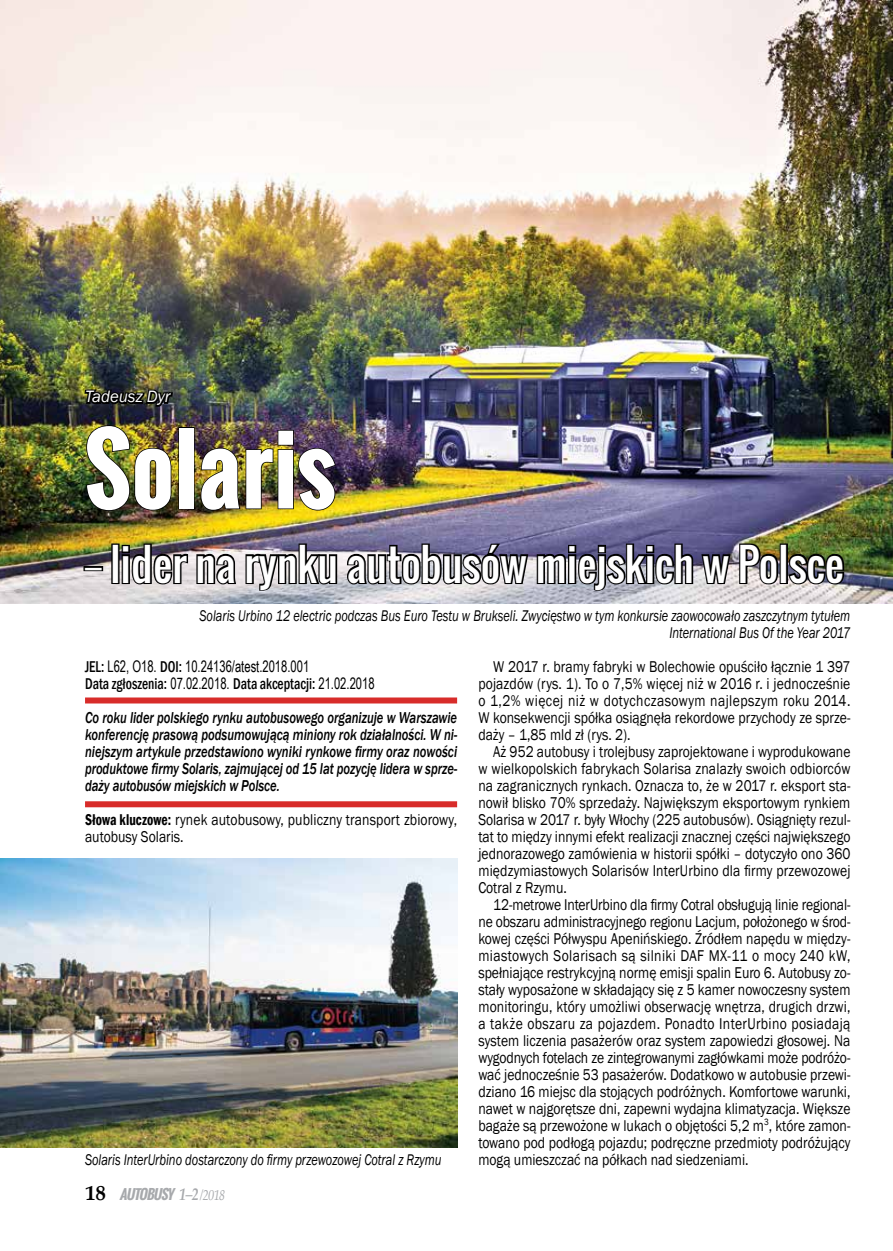
<style>
.page{position:relative;width:893px;height:1251px;background:#fff}
.page>*{position:absolute;margin:0;border:0;box-sizing:border-box;transform-origin:0 0}
.t1{font:700 91.8px "Oswald";letter-spacing:.01em;color:#fff}
.t2{font:42.9px "Oswald";letter-spacing:.005em;color:#fff}
.t3{font:italic 16.95px "Franklin Gothic";color:#fff}
.t4{font:italic 500 16.2px/17px "Franklin Gothic";letter-spacing:-.005em;color:#000;text-align:justify;scale:.78 1}
.t5{font:16.05px/17px "Franklin Gothic";color:#000;text-align:justify;scale:.85 1}
.t6{font:500 condensed 16.05px "Franklin Gothic";color:#000;scale:.85 1}
.t7{font:italic 15.9px/17px "Franklin Gothic";color:#000;text-align:right;scale:.78 1}
.t8{font:15.9px "Arial Narrow";color:#000;scale:.86 1}
.t9{font:italic 700 13.5px "Oswald";color:#a7a9ac}
.s1{font-family:"Arial";font-size:30.6px}
.s2{font-family:"Franklin Gothic";font-weight:500;font-stretch:condensed;font-size:16.05px}
.s3{font-size:16.05px}
.s4{font-family:"Arial Narrow";font-weight:400;font-stretch:normal;font-size:15.9px}
.s5{font-family:"Arial Narrow";font-weight:400;font-stretch:normal}
.s6{font-weight:600;font-stretch:condensed}
.s7{font-family:"Palatino Linotype";font-style:normal;font-size:21px;color:#000}
.s8{font-family:"Palatino Linotype";font-size:17.1px}
.s9{font-family:"Palatino Linotype";font-weight:400;font-size:14.85px}
</style>
<div class="page">
<img style="left:0;top:0;width:893px;height:603px">
<img style="left:83px;top:381px;width:92px;height:34px">
<div style="left:83px;top:566px;width:20px;height:5px;border:3px solid #000"></div>
<img style="left:85px;top:424px;width:254px;height:169px">
<img style="left:345px;top:482px;width:387px;height:115px">
<img style="left:738px;top:542px;width:42px;height:44px">
<div style="left:780px;top:543px;width:8px;height:41px;border:3px solid #000"></div>
<img style="left:787px;top:482px;width:59px;height:104px">
<div style="left:85px;top:697px;width:372px;height:6px;background:#d82c2a"></div>
<div style="left:85px;top:801px;width:372px;height:6px;background:#d82c2a"></div>
<svg style="left:85px;top:801px;width:373px;height:1px"></svg>
<img style="left:0;top:858px;width:457px;height:289px">
<p class="t3" style="left:85px;top:386px;width:87px">Tadeusz Dyr</p>
<h1 class="t1" style="left:85px;top:400px;width:252px">Solaris</h1>
<h2 class="t2" style="left:85px;top:531px;width:760px"><span class="s1">–</span> lider na rynku autobusów miejskich w Polsce</h2>
<p class="t7" style="left:200px;top:607px;width:836px">Solaris Urbino 12 electric podczas Bus Euro Testu w Brukseli. Zwycięstwo w tym konkursie zaowocowało zaszczytnym tytułem<br>International Bus Of the Year 2017</p>
<p class="t8" style="left:85px;top:654px;width:262px"><span class="s2">JEL:</span> <span class="s3">L62, O18.</span> <span class="s2">DOI:</span> 10.24136/atest.2018.001</p>
<p class="t6" style="left:85px;top:672px;width:342px">Data zgłoszenia: <span class="s4">07.02.2018</span><span class="s5">.</span> Data akceptacji: <span class="s4">21.02.2018</span></p>
<p class="t4" style="left:85px;top:708px;width:479px">Co roku lider polskiego rynku autobusowego organizuje w Warszawie konferencję prasową podsumowującą miniony rok działalności. W ni&shy;niejszym artykule przedstawiono wyniki rynkowe firmy oraz nowości produktowe firmy Solaris, zajmującej od 15 lat pozycję lidera w sprze&shy;daży autobusów miejskich w Polsce.</p>
<p class="t5" style="left:85px;top:811px;width:439px"><span class="s6">Słowa kluczowe:</span> rynek autobusowy, publiczny transport zbiorowy, autobusy Solaris.</p>
<p class="t7" style="left:85px;top:1150px;width:459px">Solaris InterUrbino dostarczony do firmy przewozowej Cotral z Rzymu</p>
<p class="t9" style="left:85px;top:1183px;width:142px"><span class="s7">18</span> AUTOBUSY <span class="s8">1–2</span> <span class="s9">/2018</span></p>
<p class="t5" style="left:478px;top:658px;width:439px;text-indent:15px">W 2017 r. bramy fabryki w Bolechowie opuściło łącznie 1 397 pojazdów (rys. 1). To o 7,5% więcej niż w 2016 r. i jednocześnie o 1,2% więcej niż w dotychczasowym najlepszym roku 2014.<br>W konsekwencji spółka osiągnęła rekordowe przychody ze sprze&shy;daży – 1,85 mld zł (rys. 2).</p>
<p class="t5" style="left:478px;top:743px;width:439px;text-indent:15px">Aż 952 autobusy i trolejbusy zaprojektowane i wyprodukowane w wielkopolskich fabrykach Solarisa znalazły swoich odbiorców na zagranicznych rynkach. Oznacza to, że w 2017 r. eksport sta&shy;nowił blisko 70% sprzedaży. Największym eksportowym rynkiem Solarisa w 2017 r. były Włochy (225 autobusów). Osiągnięty rezul&shy;tat to między innymi efekt realizacji znacznej części największego jednorazowego zamówienia w historii spółki – dotyczyło ono 360 międzymiastowych Solarisów InterUrbino dla firmy przewozowej Cotral z Rzymu.</p>
<p class="t5" style="left:478px;top:896px;width:439px;text-indent:15px">12-metrowe InterUrbino dla firmy Cotral obsługują linie regional&shy;ne obszaru administracyjnego regionu Lacjum, położonego w środ&shy;kowej części Półwyspu Apenińskiego. Źródłem napędu w między&shy;miastowych Solarisach są silniki DAF MX-11 o mocy 240 kW, spełniające restrykcyjną normę emisji spalin Euro 6. Autobusy zo&shy;stały wyposażone w składający się z 5 kamer nowoczesny system monitoringu, który umożliwi obserwację wnętrza, drugich drzwi, a także obszaru za pojazdem. Ponadto InterUrbino posiadają system liczenia pasażerów oraz system zapowiedzi głosowej. Na wygodnych fotelach ze zintegrowanymi zagłówkami może podróżo&shy;wać jednocześnie 53 pasażerów. Dodatkowo w autobusie przewi&shy;dziano 16 miejsc dla stojących podróżnych. Komfortowe warunki, nawet w najgorętsze dni, zapewni wydajna klimatyzacja. Większe bagaże są przewożone w lukach o objętości 5,2 m<sup>3</sup>, które zamon&shy;towano pod podłogą pojazdu; podręczne przedmioty podróżujący mogą umieszczać na półkach nad siedzeniami.</p>
</div>
